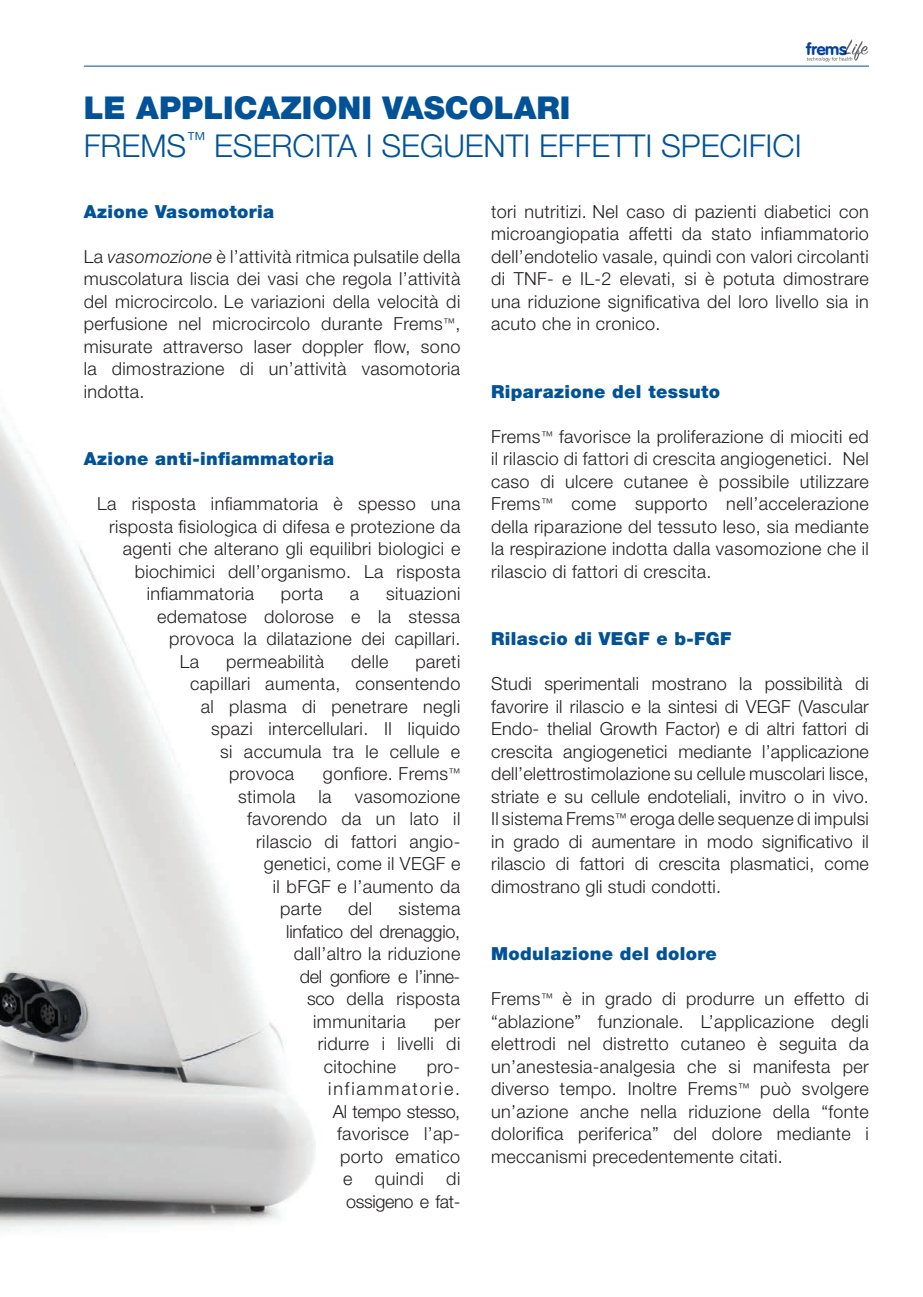
<style>
.page{position:relative;width:923px;height:1297px;background:#fff}
.page>*{position:absolute;margin:0;border:0;box-sizing:border-box;transform-origin:0 0}
.t1{font:300 31.5px "Helvetica Neue LT Std";color:#015296}
.t2{font:900 31.5px "Helvetica Neue LT Std";color:#015296}
.t3{font:300 18px/22.5px "Helvetica Neue LT Std";letter-spacing:.02em;color:#231f20;text-align:justify}
.t4{font:900 18px "Helvetica Neue LT Std";letter-spacing:.02em;color:#015296}
.t5{font:300 18px "Helvetica Neue LT Std";letter-spacing:-.01em;color:#231f20}
.t6{font:300 18px "Helvetica Neue LT Std";letter-spacing:-.02em;color:#231f20}
.t7{font:16.65px "VAG Rounded Bold";letter-spacing:-.02em;color:#0040a6}
.s1{font-style:italic}
</style>
<div class="page">
<svg style="left:807px;top:39px;width:61px;height:23px"></svg>
<hr style="left:84px;top:66px;width:785px;height:1px;background:#015296">
<img style="left:0;top:65px;width:612px;height:1165px">
<p class="t7" style="left:806px;top:39px;width:41px">frems</p>
<p class="t2" style="left:84px;top:89px;width:488px">LE APPLICAZIONI VASCOLARI</p>
<p class="t1" style="left:84px;top:126px;width:719px">FREMS<sup>™</sup> ESERCITA I SEGUENTI EFFETTI SPECIFICI</p>
<p class="t4" style="left:84px;top:200px;width:192px">Azione Vasomotoria</p>
<p class="t3" style="left:84px;top:245px;width:378px">La <span class="s1">vasomozione</span> è l’attività ritmica pulsatile della muscolatura liscia dei vasi che regola l’attività del microcircolo. Le variazioni della velocità di perfusione nel microcircolo durante Frems<sup>™</sup>, misurate attraverso laser doppler flow, sono la dimostrazione di un’attività vasomotoria indotta.</p>
<p class="t4" style="left:84px;top:448px;width:252px">Azione anti-infiammatoria</p>
<p class="t3" style="left:97px;top:492px;width:365px">La risposta infiammatoria è spesso una</p>
<p class="t3" style="left:109px;top:515px;width:353px">risposta fisiologica di difesa e protezione da</p>
<p class="t3" style="left:123px;top:537px;width:339px">agenti che alterano gli equilibri biologici e</p>
<p class="t3" style="left:135px;top:560px;width:327px">biochimici dell’organismo. La risposta</p>
<p class="t3" style="left:147px;top:582px;width:109px">infiammatoria</p>
<p class="t3" style="left:281px;top:582px;width:44px">porta</p>
<p class="t3" style="left:350px;top:582px;width:11px">a</p>
<p class="t3" style="left:386px;top:582px;width:76px">situazioni</p>
<p class="t3" style="left:157px;top:605px;width:304px">edematose dolorose e la stessa</p>
<p class="t3" style="left:169px;top:627px;width:293px">provoca la dilatazione dei capillari.</p>
<p class="t3" style="left:180px;top:650px;width:21px">La</p>
<p class="t3" style="left:226px;top:650px;width:99px">permeabilità</p>
<p class="t3" style="left:351px;top:650px;width:39px">delle</p>
<p class="t3" style="left:415px;top:650px;width:46px">pareti</p>
<p class="t3" style="left:190px;top:672px;width:272px">capillari aumenta, consentendo</p>
<p class="t3" style="left:201px;top:695px;width:261px">al plasma di penetrare negli</p>
<p class="t3" style="left:211px;top:717px;width:251px">spazi intercellulari. Il liquido</p>
<p class="t3" style="left:220px;top:740px;width:241px">si accumula tra le cellule e</p>
<p class="t3" style="left:229px;top:762px;width:66px">provoca</p>
<p class="t3" style="left:323px;top:762px;width:139px">gonfiore. Frems<sup>™</sup></p>
<p class="t3" style="left:238px;top:785px;width:59px">stimola</p>
<p class="t3" style="left:318px;top:785px;width:15px">la</p>
<p class="t3" style="left:355px;top:785px;width:107px">vasomozione</p>
<p class="t3" style="left:247px;top:807px;width:214px">favorendo da un lato il</p>
<p class="t3" style="left:256px;top:830px;width:205px">rilascio di fattori angio-</p>
<p class="t3" style="left:264px;top:852px;width:198px">genetici, come il VEGF e</p>
<p class="t3" style="left:273px;top:875px;width:189px">il bFGF e l’aumento da</p>
<p class="t3" style="left:280px;top:897px;width:43px">parte</p>
<p class="t3" style="left:348px;top:897px;width:25px">del</p>
<p class="t3" style="left:398px;top:897px;width:63px">sistema</p>
<p class="t5" style="left:286px;top:920px;width:175px">linfatico del drenaggio,</p>
<p class="t3" style="left:294px;top:942px;width:168px">dall’altro la riduzione</p>
<p class="t6" style="left:300px;top:965px;width:162px">del gonfiore e l’inne-</p>
<p class="t3" style="left:307px;top:987px;width:155px">sco della risposta</p>
<p class="t3" style="left:313px;top:1010px;width:94px">immunitaria</p>
<p class="t3" style="left:434px;top:1010px;width:28px">per</p>
<p class="t3" style="left:318px;top:1032px;width:144px">ridurre i livelli di</p>
<p class="t3" style="left:324px;top:1055px;width:74px">citochine</p>
<p class="t3" style="left:328px;top:1055px;width:134px;text-align:right">pro&shy;infiammatorie.<br>Al tempo stesso, favorisce l’ap&shy;porto ematico e quindi di ossigeno e fat-</p>
<p class="t3" style="left:491px;top:200px;width:379px">tori nutritizi. Nel caso di pazienti diabetici con microangiopatia affetti da stato infiammatorio dell’endotelio vasale, quindi con valori circolanti di TNF- e IL-2 elevati, si è potuta dimostrare una riduzione significativa del loro livello sia in acuto che in cronico.</p>
<p class="t4" style="left:491px;top:380px;width:230px">Riparazione del tessuto</p>
<p class="t3" style="left:491px;top:425px;width:379px">Frems<sup>™</sup> favorisce la proliferazione di miociti ed il rilascio di fattori di crescita angiogenetici. Nel caso di ulcere cutanee è possibile utilizzare Frems<sup>™</sup> come supporto nell’accelerazione della riparazione del tessuto leso, sia mediante la respirazione indotta dalla vasomozione che il rilascio di fattori di crescita.</p>
<p class="t4" style="left:491px;top:628px;width:242px">Rilascio di VEGF e b-FGF</p>
<p class="t3" style="left:491px;top:672px;width:379px">Studi sperimentali mostrano la possibilità di favorire il rilascio e la sintesi di VEGF (Vascular Endo- thelial Growth Factor) e di altri fattori di crescita angiogenetici mediante l’applicazione dell’elettrostimolazione su cellule muscolari lisce, striate e su cellule endoteliali, invitro o in vivo.<br>Il sistema Frems<sup>™</sup> eroga delle sequenze di impulsi in grado di aumentare in modo significativo il rilascio di fattori di crescita plasmatici, come dimostrano gli studi condotti.</p>
<p class="t4" style="left:491px;top:943px;width:227px">Modulazione del dolore</p>
<p class="t3" style="left:491px;top:987px;width:379px">Frems<sup>™</sup> è in grado di produrre un effetto di “ablazione” funzionale. L’applicazione degli elettrodi nel distretto cutaneo è seguita da un’anestesia-analgesia che si manifesta per diverso tempo. Inoltre Frems<sup>™</sup> può svolgere un’azione anche nella riduzione della “fonte dolorifica periferica” del dolore mediante i meccanismi precedentemente citati.</p>
</div>
